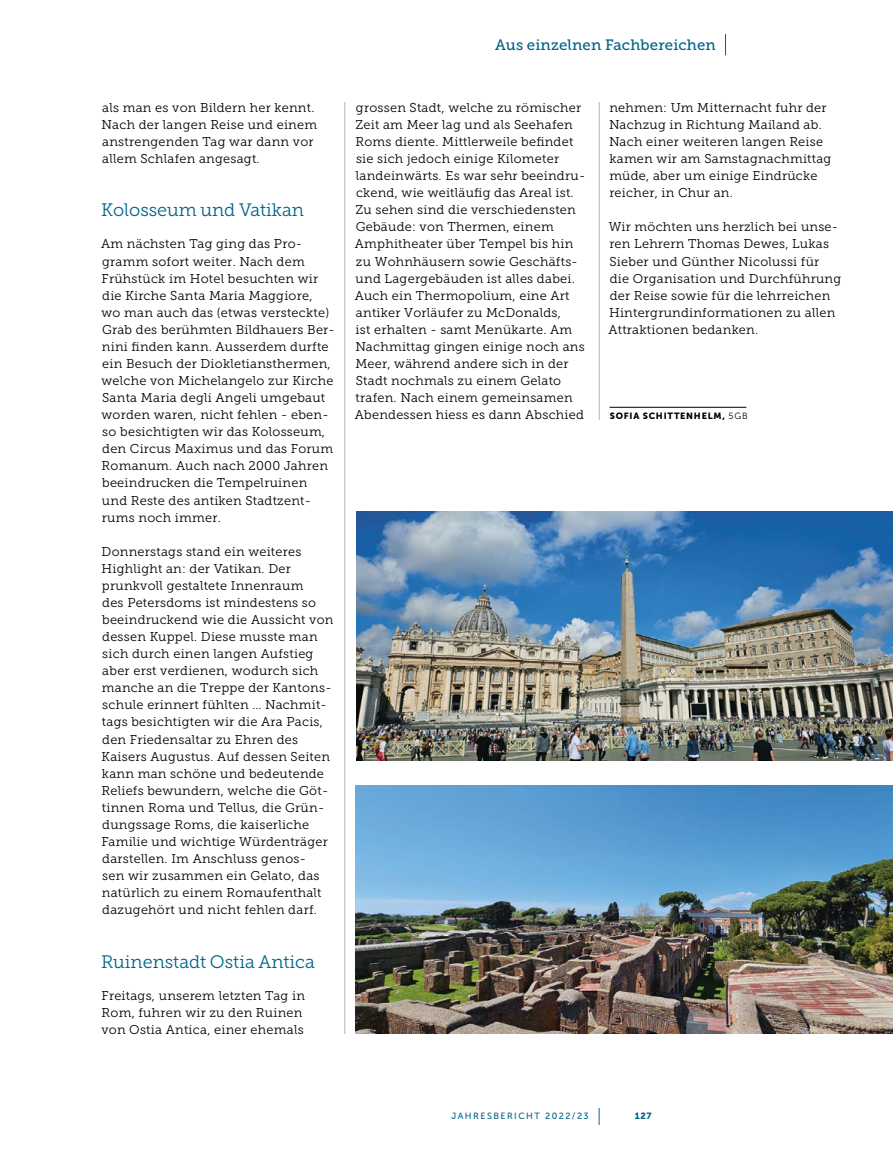
<style>
.page{position:relative;width:893px;height:1170px;background:#fff}
.page>*{position:absolute;margin:0;border:0;box-sizing:border-box;transform-origin:0 0}
.t1{font:18px "Museo Slab 300";color:#006487}
.t2{font:15px "Museo Slab 500";letter-spacing:.01em;color:#006487}
.t3{font:12.75px/17.1px "Museo Slab 300";letter-spacing:.02em;color:#000}
.t4{font:9px "Museo Sans 900";letter-spacing:.08em;color:#000}
.t5{font:9px "Museo Sans 500";letter-spacing:.16em;color:#006487}
.t6{font:9px "Museo Sans 900";color:#006487}
.s1{font-family:"Museo Sans 300"}
</style>
<div class="page">
<hr style="left:344px;top:102px;width:1px;height:931px;background:#b3b3b1">
<svg style="left:599px;top:1107px;width:1px;height:17px"></svg>
<svg style="left:725px;top:34px;width:1px;height:21px"></svg>
<hr style="left:599px;top:102px;width:1px;height:318px;background:#b3b3b1">
<hr style="left:609px;top:407px;width:137px;height:1px;background:#000">
<img style="left:356px;top:512px;width:537px;height:248px">
<img style="left:356px;top:785px;width:537px;height:248px">
<p class="t3" style="left:102px;top:99px;width:217px">als man es von Bildern her kennt.<br>Nach der langen Reise und einem anstrengenden Tag war dann vor allem Schlafen angesagt.</p>
<h1 class="t1" style="left:101px;top:200px;width:204px">Kolosseum und Vatikan</h1>
<p class="t3" style="left:101px;top:235px;width:235px">Am nächsten Tag ging das Pro&shy;gramm sofort weiter. Nach dem<br>Frühstück im Hotel besuchten wir die Kirche Santa Maria Maggiore,<br>wo man auch das (etwas versteckte)<br>Grab des berühmten Bildhauers Ber&shy;nini finden kann. Ausserdem durfte ein Besuch der Diokletiansthermen, welche von Michelangelo zur Kirche<br>Santa Maria degli Angeli umgebaut worden waren, nicht fehlen - eben&shy;so besichtigten wir das Kolosseum, den Circus Maximus und das Forum<br>Romanum. Auch nach 2000 Jahren beeindrucken die Tempelruinen<br>und Reste des antiken Stadtzent&shy;rums noch immer.</p>
<p class="t3" style="left:102px;top:543px;width:233px">Donnerstags stand ein weiteres Highlight an: der Vatikan. Der prunkvoll gestaltete Innenraum<br>des Petersdoms ist mindestens so beeindruckend wie die Aussicht von dessen Kuppel. Diese musste man sich durch einen langen Aufstieg aber erst verdienen, wodurch sich manche an die Treppe der Kantons&shy;schule erinnert fühlten … Nachmit&shy;tags besichtigten wir die Ara Pacis, den Friedensaltar zu Ehren des Kaisers Augustus. Auf dessen Seiten kann man schöne und bedeutende Reliefs bewundern, welche die Göt&shy;tinnen Roma und Tellus, die Grün&shy;dungssage Roms, die kaiserliche Familie und wichtige Würdenträger darstellen. Im Anschluss genos-<br>sen wir zusammen ein Gelato, das natürlich zu einem Romaufenthalt dazugehört und nicht fehlen darf.</p>
<h1 class="t1" style="left:101px;top:951px;width:215px">Ruinenstadt Ostia Antica</h1>
<p class="t3" style="left:101px;top:986px;width:205px">Freitags, unserem letzten Tag in<br>Rom, fuhren wir zu den Ruinen von Ostia Antica, einer ehemals</p>
<p class="t2" style="left:495px;top:36px;width:222px">Aus einzelnen Fachbereichen</p>
<p class="t3" style="left:355px;top:99px;width:232px">grossen Stadt, welche zu römischer Zeit am Meer lag und als Seehafen Roms diente. Mittlerweile befindet sie sich jedoch einige Kilometer landeinwärts. Es war sehr beeindru&shy;ckend, wie weitläufig das Areal ist.<br>Zu sehen sind die verschiedensten Gebäude: von Thermen, einem Amphitheater über Tempel bis hin zu Wohnhäusern sowie Geschäfts&shy;und Lagergebäuden ist alles dabei.<br>Auch ein Thermopolium, eine Art antiker Vorläufer zu McDonalds,<br>ist erhalten - samt Menükarte. Am Nachmittag gingen einige noch ans Meer, während andere sich in der Stadt nochmals zu einem Gelato trafen. Nach einem gemeinsamen Abendessen hiess es dann Abschied</p>
<p class="t3" style="left:609px;top:99px;width:224px">nehmen: Um Mitternacht fuhr der<br>Nachzug in Richtung Mailand ab.<br>Nach einer weiteren langen Reise kamen wir am Samstagnachmittag müde, aber um einige Eindrücke reicher, in Chur an.</p>
<p class="t3" style="left:609px;top:218px;width:234px">Wir möchten uns herzlich bei unse&shy;ren Lehrern Thomas Dewes, Lukas Sieber und Günther Nicolussi für<br>die Organisation und Durchführung der Reise sowie für die lehrreichen Hintergrundinformationen zu allen Attraktionen bedanken.</p>
<p class="t4" style="left:610px;top:411px;width:139px">SOFIA SCHITTENHELM, <span class="s1">5GB</span></p>
<p class="t5" style="left:452px;top:1110px;width:139px">JAHRESBERICHT 2022/23</p>
<p class="t6" style="left:635px;top:1110px;width:18px">127</p>
</div>
